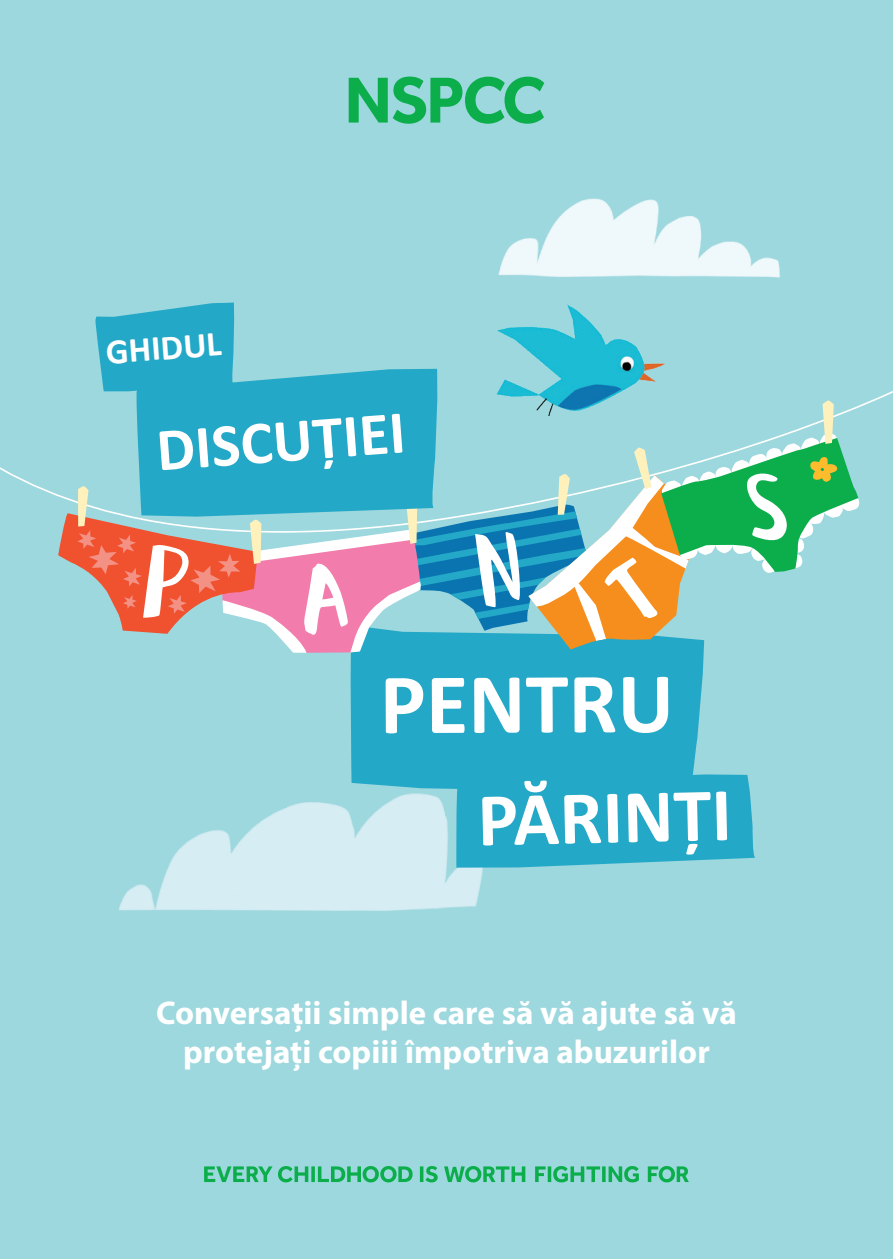
<style>
.page{position:relative;width:893px;height:1259px;background:#9cd8de}
.page>*{position:absolute;margin:0;border:0;box-sizing:border-box;transform-origin:0 0}
.t1{font:700 86.7px "Calibri";letter-spacing:-.005em;color:#fff}
.t2{font:700 76.5px "Calibri";color:#fff}
.t3{font:700 61.2px "Calibri";color:#fff}
.t4{font:700 35.7px "Calibri";color:#fff}
.NSPCC_Bold_Body_Copy{font:700 33px/39px "Myriad Pro";color:#fff;text-align:center}
</style>
<div class="page">
<img style="left:498px;top:198px;width:282px;height:80px">
<img style="left:119px;top:793px;width:405px;height:118px">
<div style="left:350px;top:653px;width:354px;height:136px;background:#24a8c7"></div>
<div style="left:456px;top:774px;width:299px;height:93px;background:#24a8c7"></div>
<svg style="left:58px;top:302px;width:801px;height:351px"></svg>
<svg style="left:349px;top:77px;width:195px;height:47px"></svg>
<svg style="left:204px;top:1166px;width:485px;height:16px"></svg>
<p class="t4" style="left:104px;top:326px;width:117px;rotate:-4deg">GHIDUL</p>
<p class="t3" style="left:154px;top:406px;width:251px;rotate:-4deg">DISCUȚIEI</p>
<p class="t1" style="left:380px;top:642px;width:296px">PENTRU</p>
<p class="t2" style="left:477px;top:765px;width:256px;rotate:-1deg">PĂRINȚI</p>
<p class="NSPCC_Bold_Body_Copy" style="left:156px;top:992px;width:582px">Conversații simple care să vă ajute să vă protejați copiii împotriva abuzurilor</p>
</div>
